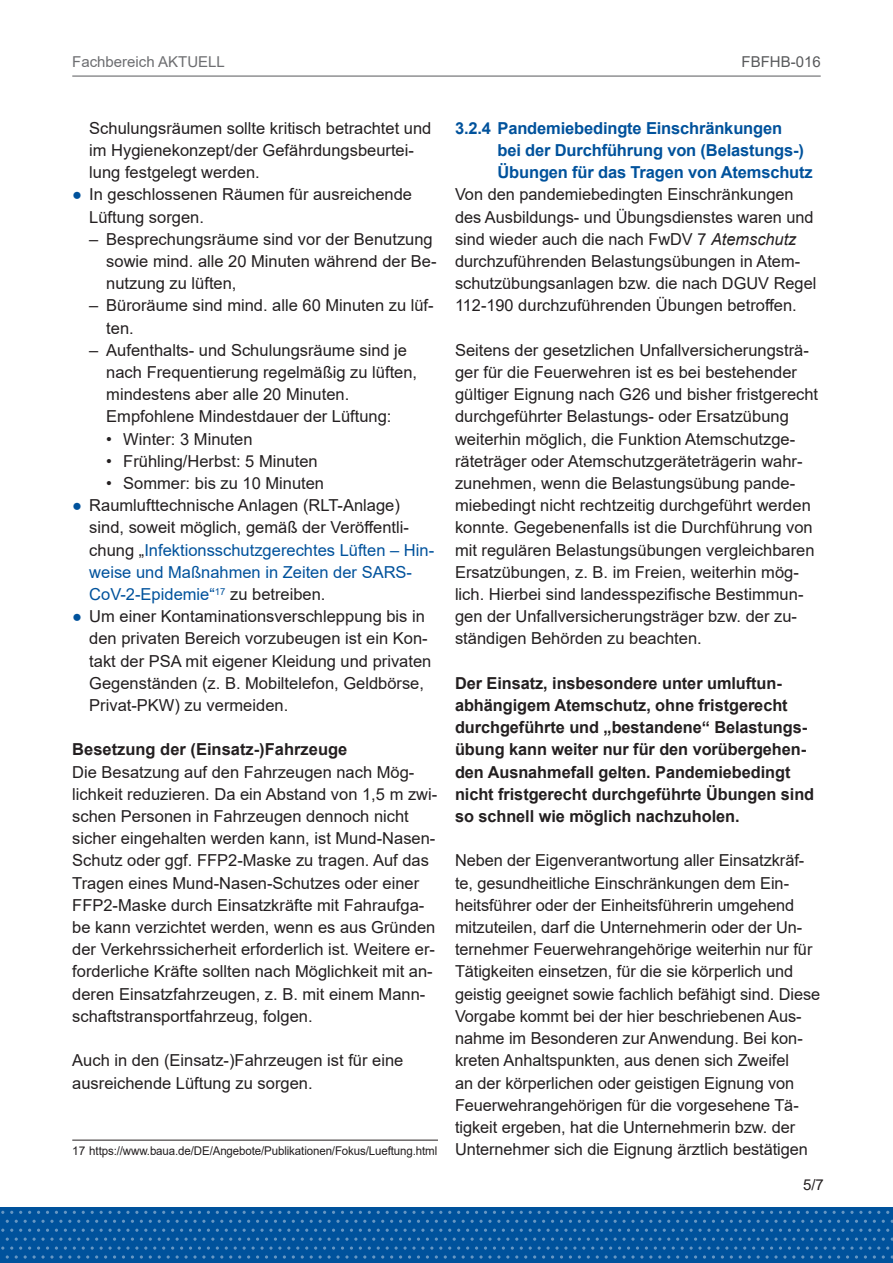
<style>
.page{position:relative;width:893px;height:1263px;background:#fff}
.page>*{position:absolute;margin:0;border:0;box-sizing:border-box;transform-origin:0 0}
._02_Fließtext_Fließtext{font:16.5px/22.2px "Arial";color:#231f20}
._02_Fließtext_Fließtext-2{font:700 16.5px/22.2px "Arial";letter-spacing:-.005em;color:#231f20}
._02_Fließtext_Fließtext_11_Spiegelstrich{font:16.5px/22.2px "Arial";color:#231f20}
.t1{font:700 16.5px/22.2px "Arial";letter-spacing:-.01em;color:#00529c}
.t2{font:15px "Arial";color:#6d6e71}
.t3{font:15px "Arial";color:#58595b}
.t4{font:15px "Arial";color:#231f20}
.t5{font:12px "Arial";letter-spacing:-.01em;color:#231f20}
.s1{color:#00529c}
.s2{font-style:italic}
</style>
<div class="page">
<div style="left:0;top:1207px;width:893px;height:56px;background:#00529c"></div>
<svg style="left:243px;top:1211px;width:38px;height:3px"></svg>
<svg style="left:386px;top:1211px;width:47px;height:3px"></svg>
<svg style="left:538px;top:1211px;width:38px;height:3px"></svg>
<svg style="left:681px;top:1211px;width:38px;height:3px"></svg>
<svg style="left:824px;top:1211px;width:38px;height:3px"></svg>
<svg style="left:725px;top:1220px;width:168px;height:38px"></svg>
<svg style="left:100px;top:1211px;width:38px;height:3px"></svg>
<svg style="left:1px;top:1220px;width:723px;height:38px"></svg>
<hr style="left:72px;top:1140px;width:366px;height:1px;background:#231f20">
<hr style="left:72px;top:76px;width:749px;height:1px;background:#58595b">
<p class="t2" style="left:72px;top:52px;width:154px">Fachbereich AKTUELL</p>
<p class="t3" style="left:741px;top:52px;width:81px">FBFHB-016</p>
<p class="_02_Fließtext_Fließtext" style="left:89px;top:117px;width:344px">Schulungsräumen sollte kritisch betrachtet und im Hygienekonzept/der Gefährdungsbeurtei&shy;lung festgelegt werden.</p>
<p class="_02_Fließtext_Fließtext" style="left:89px;top:183px;width:324px;text-indent:-17px"><span class="s1">●</span> In geschlossenen Räumen für ausreichende<br>Lüftung sorgen.</p>
<p class="_02_Fließtext_Fließtext_11_Spiegelstrich" style="left:106px;top:228px;width:332px;text-indent:-17px">– Besprechungsräume sind vor der Benutzung sowie mind. alle 20 Minuten während der Be&shy;nutzung zu lüften,</p>
<p class="_02_Fließtext_Fließtext_11_Spiegelstrich" style="left:106px;top:294px;width:329px;text-indent:-17px">– Büroräume sind mind. alle 60 Minuten zu lüf&shy;ten.</p>
<p class="_02_Fließtext_Fließtext_11_Spiegelstrich" style="left:106px;top:339px;width:312px;text-indent:-17px">– Aufenthalts- und Schulungsräume sind je nach Frequentierung regelmäßig zu lüften, mindestens aber alle 20 Minuten.<br>Empfohlene Mindestdauer der Lüftung:</p>
<p class="_02_Fließtext_Fließtext" style="left:106px;top:428px;width:148px">• Winter: 3 Minuten</p>
<p class="_02_Fließtext_Fließtext" style="left:106px;top:450px;width:213px">• Frühling/Herbst: 5 Minuten</p>
<p class="_02_Fließtext_Fließtext" style="left:106px;top:472px;width:219px">• Sommer: bis zu 10 Minuten</p>
<p class="_02_Fließtext_Fließtext" style="left:89px;top:494px;width:346px;text-indent:-17px"><span class="s1">●</span> Raumlufttechnische Anlagen (RLT-Anlage) sind, soweit möglich, gemäß der Veröffentli&shy;chung „<span class="s1">Infektionsschutzgerechtes Lüften – Hin&shy;weise und Maßnahmen in Zeiten der SARS-CoV-2-Epidemie“</span><sup>17</sup> zu betreiben.</p>
<p class="_02_Fließtext_Fließtext" style="left:89px;top:605px;width:344px;text-indent:-17px"><span class="s1">●</span> Um einer Kontaminationsverschleppung bis in den privaten Bereich vorzubeugen ist ein Kon&shy;takt der PSA mit eigener Kleidung und privaten Gegenständen (z. B. Mobiltelefon, Geldbörse, Privat-PKW) zu vermeiden.</p>
<p class="_02_Fließtext_Fließtext-2" style="left:72px;top:739px;width:277px">Besetzung der (Einsatz-)Fahrzeuge</p>
<p class="_02_Fließtext_Fließtext" style="left:72px;top:761px;width:367px">Die Besatzung auf den Fahrzeugen nach Mög&shy;lichkeit reduzieren. Da ein Abstand von 1,5 m zwi&shy;schen Personen in Fahrzeugen dennoch nicht sicher eingehalten werden kann, ist Mund-Nasen-Schutz oder ggf. FFP2-Maske zu tragen. Auf das Tragen eines Mund-Nasen-Schutzes oder einer FFP2-Maske durch Einsatzkräfte mit Fahraufga&shy;be kann verzichtet werden, wenn es aus Gründen der Verkehrssicherheit erforderlich ist. Weitere er&shy;forderliche Kräfte sollten nach Möglichkeit mit an&shy;deren Einsatzfahrzeugen, z. B. mit einem Mann&shy;schaftstransportfahrzeug, folgen.</p>
<p class="_02_Fließtext_Fließtext" style="left:72px;top:1049px;width:333px">Auch in den (Einsatz-)Fahrzeugen ist für eine ausreichende Lüftung zu sorgen.</p>
<p class="t5" style="left:72px;top:1143px;width:367px">17 https://www.baua.de/DE/Angebote/Publikationen/Fokus/Lueftung.html</p>
<p class="t1" style="left:497px;top:117px;width:317px;text-indent:-43px">3.2.4 Pandemiebedingte Einschränkungen<br>bei der Durchführung von (Belastungs-)<br>Übungen für das Tragen von Atemschutz</p>
<p class="_02_Fließtext_Fließtext" style="left:455px;top:183px;width:363px">Von den pandemiebedingten Einschränkungen des Ausbildungs- und Übungsdienstes waren und sind wieder auch die nach FwDV 7 <span class="s2">Atemschutz </span>durchzuführenden Belastungsübungen in Atem&shy;schutzübungsanlagen bzw. die nach DGUV Regel 112-190 durchzuführenden Übungen betroffen.</p>
<p class="_02_Fließtext_Fließtext" style="left:455px;top:339px;width:365px">Seitens der gesetzlichen Unfallversicherungsträ&shy;ger für die Feuerwehren ist es bei bestehender gültiger Eignung nach G26 und bisher fristgerecht durchgeführter Belastungs- oder Ersatzübung weiterhin möglich, die Funktion Atemschutzge&shy;räteträger oder Atemschutzgeräteträgerin wahr&shy;zunehmen, wenn die Belastungsübung pande&shy;miebedingt nicht rechtzeitig durchgeführt werden konnte. Gegebenenfalls ist die Durchführung von mit regulären Belastungsübungen vergleichbaren Ersatzübungen, z. B. im Freien, weiterhin mög&shy;lich. Hierbei sind landesspezifische Bestimmun&shy;gen der Unfallversicherungsträger bzw. der zu&shy;ständigen Behörden zu beachten.</p>
<p class="_02_Fließtext_Fließtext-2" style="left:455px;top:672px;width:361px">Der Einsatz, insbesondere unter umluftun&shy;abhängigem Atemschutz, ohne fristgerecht durchgeführte und „bestandene“ Belastungs&shy;übung kann weiter nur für den vorübergehen&shy;den Ausnahmefall gelten. Pandemiebedingt nicht fristgerecht durchgeführte Übungen sind so schnell wie möglich nachzuholen.</p>
<p class="_02_Fließtext_Fließtext" style="left:455px;top:849px;width:367px">Neben der Eigenverantwortung aller Einsatzkräf&shy;te, gesundheitliche Einschränkungen dem Ein&shy;heitsführer oder der Einheitsführerin umgehend mitzuteilen, darf die Unternehmerin oder der Un&shy;ternehmer Feuerwehrangehörige weiterhin nur für Tätigkeiten einsetzen, für die sie körperlich und geistig geeignet sowie fachlich befähigt sind. Diese Vorgabe kommt bei der hier beschriebenen Aus&shy;nahme im Besonderen zur Anwendung. Bei kon&shy;kreten Anhaltspunkten, aus denen sich Zweifel<br>an der körperlichen oder geistigen Eignung von Feuerwehrangehörigen für die vorgesehene Tä&shy;tigkeit ergeben, hat die Unternehmerin bzw. der Unternehmer sich die Eignung ärztlich bestätigen</p>
<p class="t4" style="left:803px;top:1175px;width:22px">5/7</p>
</div>
